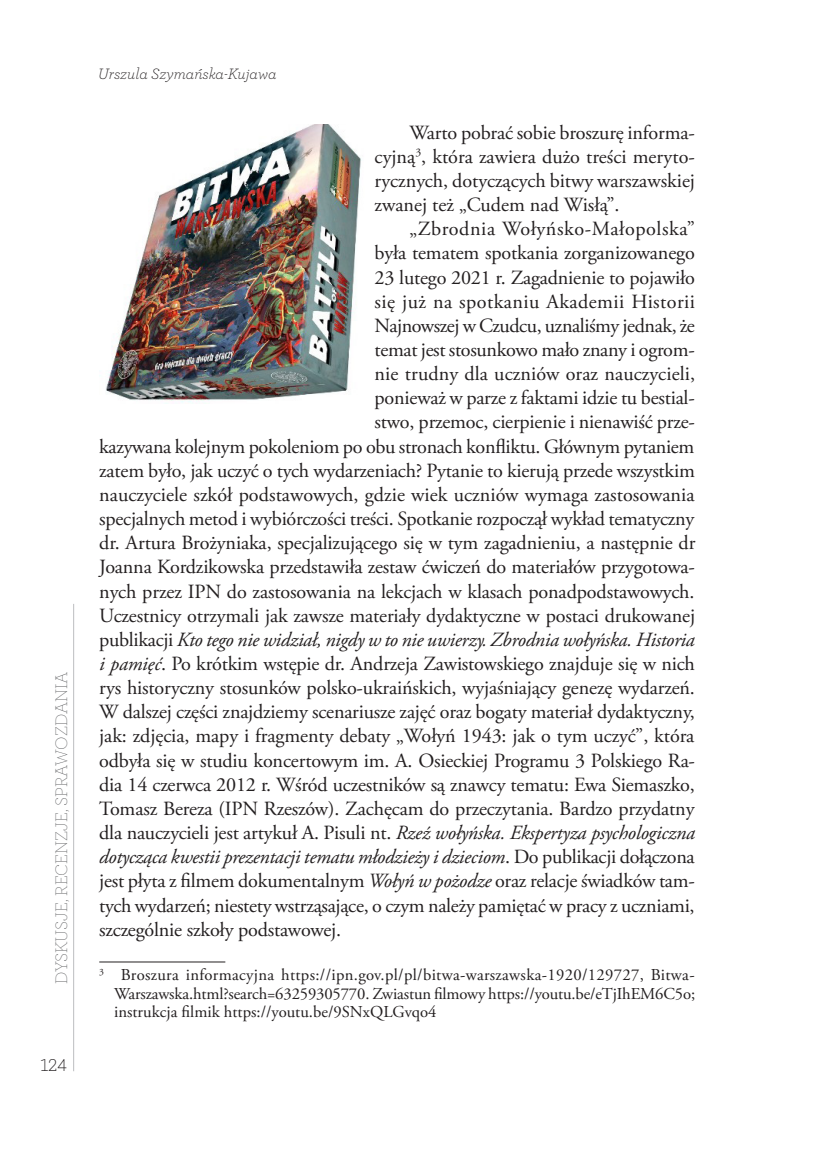
<style>
.page{position:relative;width:819px;height:1166px;background:#fff}
.page>*{position:absolute;margin:0;border:0;box-sizing:border-box;transform-origin:0 0}
.tekst_publikacji{font:20.12px/24.2px "Adobe Garamond Pro";letter-spacing:-.01em;color:#231f20;text-align:justify}
.tekst_publikacji-2{font:italic 20.12px "Adobe Garamond Pro";letter-spacing:-.015em;color:#231f20}
.tekst_publikacji-3{font:20.12px "Adobe Garamond Pro";letter-spacing:.025em;color:#231f20}
.tekst_publikacji-4{font:20.12px "Adobe Garamond Pro";letter-spacing:.03em;color:#231f20}
.t1{font:200 17.5px "Archer";color:#57585a}
.t2{font:200 17.5px "Brix Slab";color:#231f20}
.Przypisy{font:16.62px/18.4px "Adobe Garamond Pro";color:#231f20;text-align:justify}
.nagłówek_lewy{font:italic 300 15.75px "Archer";color:#231f20}
.s1{font-style:normal}
.s2{font-style:italic}
</style>
<div class="page">
<hr style="left:73px;top:604px;width:1px;height:467px;background:#bcbdc0">
<hr style="left:99px;top:961px;width:126px;height:1px;background:#231f20">
<img style="left:106px;top:124px;width:256px;height:279px">
<p class="t1" style="left:50px;top:984px;width:314px;rotate:-90deg">DYSKUSJE, RECENZJE, SPRAWOZDANIA</p>
<p class="t2" style="left:40px;top:1054px;width:28px">124</p>
<p class="nagłówek_lewy" style="left:98px;top:63px;width:180px">Urszula Szymańska-Kujawa</p>
<p class="tekst_publikacji" style="left:374px;top:121px;width:322px;text-indent:35px">Warto pobrać sobie broszurę informa&shy;cyjną<sup>3</sup>, która zawiera dużo treści meryto&shy;rycznych, dotyczących bitwy warszawskiej zwanej też „Cudem nad Wisłą”.</p>
<p class="tekst_publikacji-4" style="left:409px;top:217px;width:287px">„Zbrodnia Wołyńsko-Małopolska”</p>
<p class="tekst_publikacji" style="left:374px;top:242px;width:322px">była tematem spotkania zorganizowanego</p>
<p class="tekst_publikacji" style="left:374px;top:266px;width:322px">23 lutego 2021 r. Zagadnienie to pojawiło</p>
<p class="tekst_publikacji-3" style="left:374px;top:289px;width:322px">się już na spotkaniu Akademii Historii</p>
<p class="tekst_publikacji" style="left:374px;top:314px;width:322px">Najnowszej w Czudcu, uznaliśmy jednak, że</p>
<p class="tekst_publikacji" style="left:374px;top:338px;width:322px">temat jest stosunkowo mało znany i ogrom-</p>
<p class="tekst_publikacji" style="left:374px;top:362px;width:322px">nie trudny dla uczniów oraz nauczycieli,</p>
<p class="tekst_publikacji" style="left:374px;top:386px;width:322px">ponieważ w parze z faktami idzie tu bestial-</p>
<p class="tekst_publikacji" style="left:374px;top:411px;width:322px">stwo, przemoc, cierpienie i nienawiść prze-</p>
<p class="tekst_publikacji" style="left:99px;top:435px;width:596px">kazywana kolejnym pokoleniom po obu stronach konfliktu. Głównym pytaniem</p>
<p class="tekst_publikacji" style="left:99px;top:459px;width:597px">zatem było, jak uczyć o tych wydarzeniach? Pytanie to kierują przede wszystkim</p>
<p class="tekst_publikacji" style="left:99px;top:483px;width:597px">nauczyciele szkół podstawowych, gdzie wiek uczniów wymaga zastosowania</p>
<p class="tekst_publikacji" style="left:99px;top:507px;width:596px">specjalnych metod i wybiórczości treści. Spotkanie rozpoczął wykład tematyczny</p>
<p class="tekst_publikacji" style="left:99px;top:531px;width:597px">dr. Artura Brożyniaka, specjalizującego się w tym zagadnieniu, a następnie dr</p>
<p class="tekst_publikacji" style="left:99px;top:556px;width:597px">Joanna Kordzikowska przedstawiła zestaw ćwiczeń do materiałów przygotowa-</p>
<p class="tekst_publikacji" style="left:99px;top:580px;width:596px">nych przez IPN do zastosowania na lekcjach w klasach ponadpodstawowych.</p>
<p class="tekst_publikacji" style="left:99px;top:604px;width:597px">Uczestnicy otrzymali jak zawsze materiały dydaktyczne w postaci drukowanej</p>
<p class="tekst_publikacji-2" style="left:99px;top:627px;width:597px"><span class="s1">publikacji</span> Kto tego nie widział, nigdy w to nie uwierzy. Zbrodnia wołyńska. Historia</p>
<p class="tekst_publikacji" style="left:99px;top:652px;width:597px"><span class="s2">i pamięć</span>. Po krótkim wstępie dr. Andrzeja Zawistowskiego znajduje się w nich</p>
<p class="tekst_publikacji" style="left:99px;top:676px;width:597px">rys historyczny stosunków polsko-ukraińskich, wyjaśniający genezę wydarzeń.</p>
<p class="tekst_publikacji" style="left:99px;top:700px;width:597px">W dalszej części znajdziemy scenariusze zajęć oraz bogaty materiał dydaktyczny,</p>
<p class="tekst_publikacji" style="left:99px;top:725px;width:596px">jak: zdjęcia, mapy i fragmenty debaty „Wołyń 1943: jak o tym uczyć”, która</p>
<p class="tekst_publikacji" style="left:99px;top:749px;width:597px">odbyła się w studiu koncertowym im. A. Osieckiej Programu 3 Polskiego Ra-</p>
<p class="tekst_publikacji" style="left:99px;top:773px;width:597px">dia 14 czerwca 2012 r. Wśród uczestników są znawcy tematu: Ewa Siemaszko,</p>
<p class="tekst_publikacji" style="left:99px;top:797px;width:596px">Tomasz Bereza (IPN Rzeszów). Zachęcam do przeczytania. Bardzo przydatny</p>
<p class="tekst_publikacji-2" style="left:99px;top:820px;width:597px"><span class="s1">dla nauczycieli jest artykuł A. Pisuli nt.</span> Rzeź wołyńska. Ekspertyza psychologiczna</p>
<p class="tekst_publikacji-2" style="left:99px;top:845px;width:597px">dotycząca kwestii prezentacji tematu młodzieży i dzieciom<span class="s1">. Do publikacji dołączona</span></p>
<p class="tekst_publikacji" style="left:99px;top:869px;width:597px">jest płyta z filmem dokumentalnym <span class="s2">Wołyń w pożodze</span> oraz relacje świadków tam-</p>
<p class="tekst_publikacji" style="left:99px;top:894px;width:597px">tych wydarzeń; niestety wstrząsające, o czym należy pamiętać w pracy z uczniami,</p>
<p class="tekst_publikacji" style="left:99px;top:918px;width:243px">szczególnie szkoły podstawowej.</p>
<p class="Przypisy" style="left:114px;top:966px;width:582px;text-indent:-15px"><sup>3</sup> Broszura informacyjna https://ipn.gov.pl/pl/bitwa-warszawska-1920/129727, Bitwa-Warszawska.html?search=63259305770. Zwiastun filmowy https://youtu.be/eTjIhEM6C5o; instrukcja filmik https://youtu.be/9SNxQLGvqo4</p>
</div>
